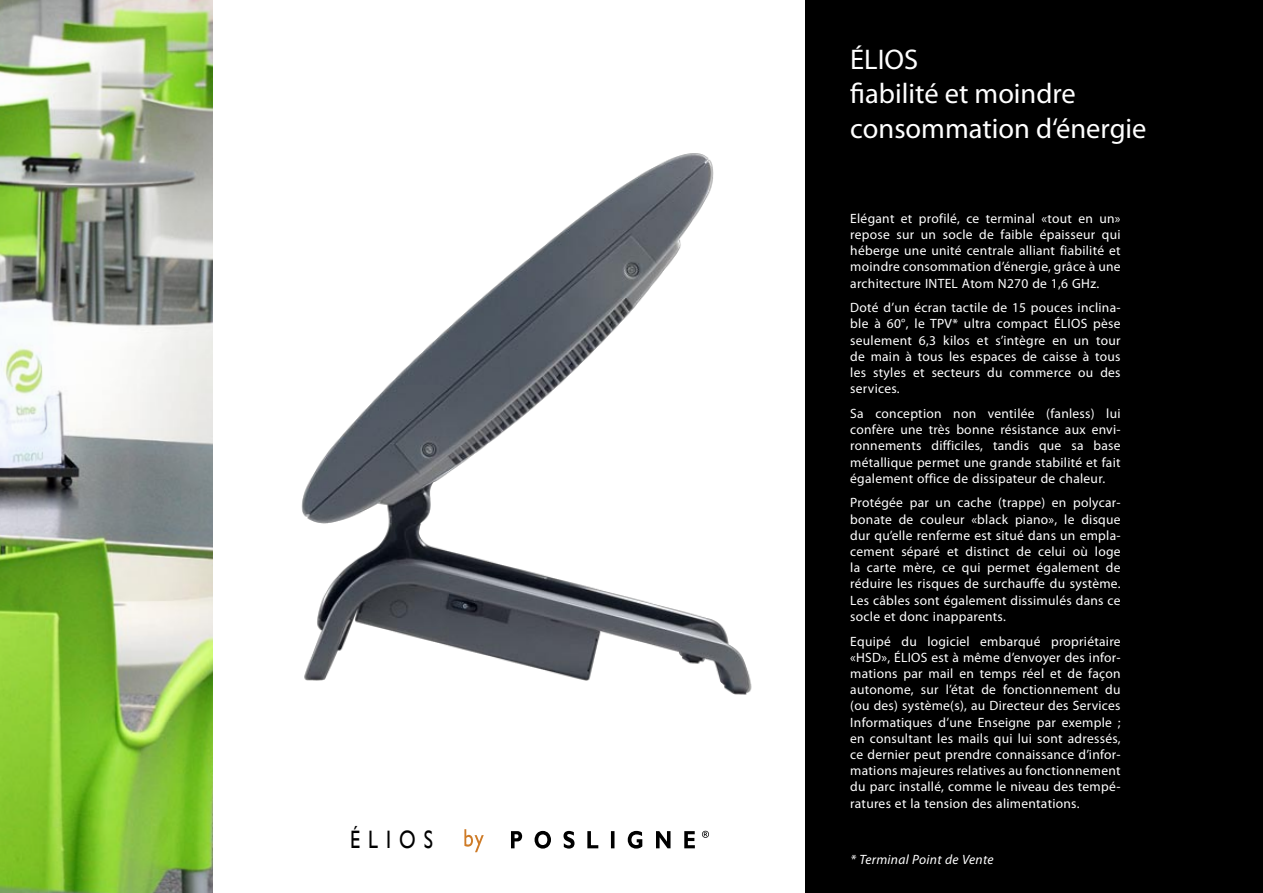
<style>
.page{position:relative;width:1263px;height:893px;background:#fff}
.page>*{position:absolute;margin:0;border:0;box-sizing:border-box;transform-origin:0 0}
.t1{font:28.5px/34.2px "Myriad Pro";color:#fff}
.t2{font:25.2px "Gill Sans";letter-spacing:.4em;color:#000;scale:.8 1}
.t3{font:13.5px/16.2px "Myriad Pro";letter-spacing:.02em;color:#fff;text-align:justify}
.t4{font:italic 13.5px "Myriad Pro";letter-spacing:.02em;color:#fff}
</style>
<div class="page">
<img style="left:301px;top:153px;width:451px;height:542px">
<div style="left:805px;top:0;width:458px;height:893px;background:#000"></div>
<img style="left:0;top:0;width:213px;height:893px">
<svg style="left:464px;top:829px;width:20px;height:23px"></svg>
<svg style="left:511px;top:831px;width:198px;height:18px"></svg>
<h2 class="t2" style="left:350px;top:825px;width:105px">ÉLIOS</h2>
<h1 class="t1" style="left:850px;top:42px;width:298px">ÉLIOS<br>fiabilité et moindre consommation d‘énergie</h1>
<p class="t3" style="left:850px;top:210px;width:272px">Elégant et profilé, ce terminal «tout en un» repose sur un socle de faible épaisseur qui héberge une unité centrale alliant fiabilité et moindre consommation d’énergie, grâce à une architecture INTEL Atom N270 de 1,6 GHz.</p>
<p class="t3" style="left:850px;top:299px;width:272px">Doté d’un écran tactile de 15 pouces inclina&shy;ble à 60°, le TPV* ultra compact ÉLIOS pèse seulement 6,3 kilos et s’intègre en un tour de main à tous les espaces de caisse à tous les styles et secteurs du commerce ou des services.</p>
<p class="t3" style="left:850px;top:405px;width:272px">Sa conception non ventilée (fanless) lui confère une très bonne résistance aux envi&shy;ronnements difficiles, tandis que sa base métallique permet une grande stabilité et fait également office de dissipateur de chaleur.</p>
<p class="t3" style="left:850px;top:495px;width:272px">Protégée par un cache (trappe) en polycar&shy;bonate de couleur «black piano», le disque dur qu’elle renferme est situé dans un empla&shy;cement séparé et distinct de celui où loge la carte mère, ce qui permet également de réduire les risques de surchauffe du système.<br>Les câbles sont également dissimulés dans ce socle et donc inapparents.</p>
<p class="t3" style="left:850px;top:633px;width:272px">Equipé du logiciel embarqué propriétaire «HSD», ÉLIOS est à même d’envoyer des infor&shy;mations par mail en temps réel et de façon autonome, sur l’état de fonctionnement du (ou des) système(s), au Directeur des Services Informatiques d’une Enseigne par exemple ; en consultant les mails qui lui sont adressés, ce dernier peut prendre connaissance d’infor&shy;mations majeures relatives au fonctionnement du parc installé, comme le niveau des tempé&shy;ratures et la tension des alimentations.</p>
<p class="t4" style="left:850px;top:851px;width:145px">* Terminal Point de Vente</p>
</div>
